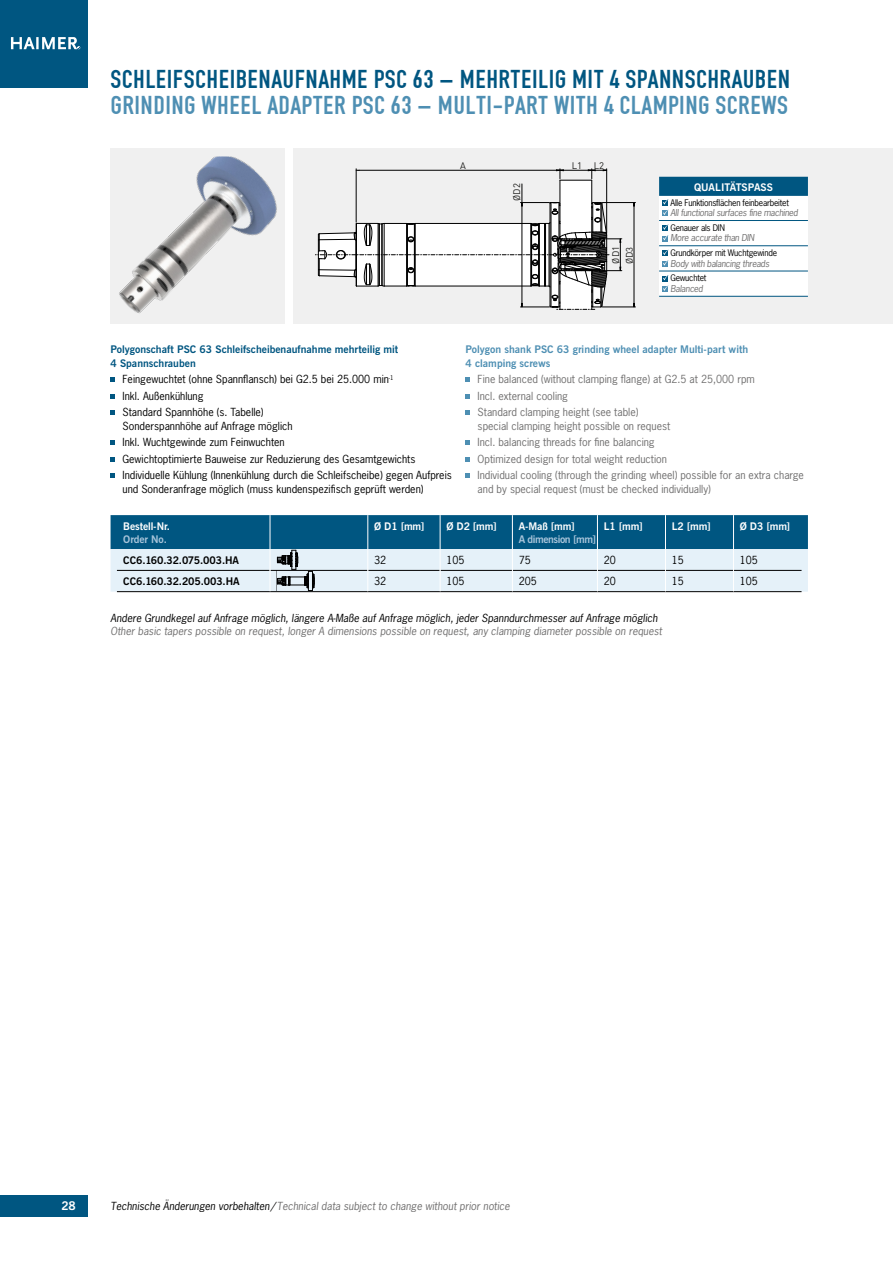
<style>
.page{position:relative;width:893px;height:1263px;background:#fff}
.page>*{position:absolute;margin:0;border:0;box-sizing:border-box;transform-origin:0 0}
.t1{font:27px "DIN 1451 Engschrift Regular";letter-spacing:.015em;color:#005681;scale:1.05 1}
.t2{font:27px "DIN 1451 Engschrift Regular";letter-spacing:.015em;color:#4e8fb3;scale:1.05 1}
.t3{font:700 12px "News Gothic BT";color:#fff}
.Copy_7_10{font:10.5px/16.5px "News Gothic Std";color:#000}
.Copy_7_10-2{font:10.5px/16.5px "News Gothic Std";color:#706f6f}
.Copy_7_10_Bullets{font:italic 10.5px "News Gothic";color:#706f6f}
.Copy_7_10_Bullets-2{font:italic 10.5px "News Gothic";color:#000}
.Copy_7_10_Bold{font:700 10.5px/13.5px "News Gothic BT";color:#005681}
.Copy_7_10_Bold-2{font:700 10.5px/13.5px "News Gothic BT";color:#4e8fb3}
.Tabelle_Zub__Kopf_de{font:700 10.5px "News Gothic BT";letter-spacing:-.01em;color:#fff}
.Tabelle_Zub__Werte_b{font:700 10.5px "News Gothic BT";letter-spacing:-.01em;color:#000}
.Tabelle_Zub__Werte_r{font:10.5px "News Gothic Std";letter-spacing:-.01em;color:#000}
.Tabelle_Zub__Kopf_de-2{font:700 10.5px "News Gothic BT";letter-spacing:-.04em;color:#a8c4da}
.Quali-Pass_Head{font:700 10.5px "News Gothic BT";letter-spacing:.01em;color:#fff}
.Tabelle_Zub__Kopf_en{font:700 10.5px "News Gothic BT";letter-spacing:-.01em;color:#a8c4da}
.t4{font:9.45px/13.8px "DINOT";color:#1d1d1b}
.Quali-Pass_Sprache_2{font:italic 9px "News Gothic";letter-spacing:-.03em;color:#706f6f}
.Quali-Pass_Sprache_1{font:8.55px "News Gothic";letter-spacing:-.025em;color:#000}
.s1{color:#000}
</style>
<div class="page">
<div style="left:111px;top:149px;width:174px;height:175px;background:#f0f0f0"></div>
<div style="left:293px;top:149px;width:600px;height:175px;background:#f0f0f0"></div>
<div style="left:0;top:1195px;width:88px;height:21px;background:#005681"></div>
<div style="left:0;top:0;width:88px;height:88px;background:#005681"></div>
<svg style="left:11px;top:37px;width:69px;height:12px"></svg>
<hr style="left:602px;top:307px;width:33px;height:1px;background:#000">
<hr style="left:602px;top:202px;width:33px;height:1px;background:#000">
<hr style="left:634px;top:203px;width:1px;height:104px;background:#000">
<svg style="left:315px;top:169px;width:307px;height:141px"></svg>
<img style="left:119px;top:156px;width:158px;height:158px">
<div style="left:659px;top:178px;width:149px;height:118px;background:#fff"></div>
<div style="left:659px;top:177px;width:149px;height:19px;background:#005681"></div>
<hr style="left:659px;top:220px;width:149px;height:1px;background:#005681">
<hr style="left:659px;top:245px;width:149px;height:1px;background:#005681">
<hr style="left:659px;top:271px;width:149px;height:1px;background:#005681">
<hr style="left:659px;top:296px;width:149px;height:1px;background:#005681">
<svg style="left:662px;top:199px;width:6px;height:17px"></svg>
<svg style="left:662px;top:224px;width:6px;height:17px"></svg>
<svg style="left:662px;top:250px;width:6px;height:17px"></svg>
<svg style="left:662px;top:275px;width:6px;height:17px"></svg>
<svg style="left:111px;top:377px;width:4px;height:5px"></svg>
<svg style="left:111px;top:394px;width:4px;height:5px"></svg>
<svg style="left:111px;top:410px;width:4px;height:5px"></svg>
<svg style="left:111px;top:440px;width:4px;height:5px"></svg>
<svg style="left:111px;top:457px;width:4px;height:5px"></svg>
<svg style="left:111px;top:473px;width:4px;height:5px"></svg>
<svg style="left:466px;top:377px;width:4px;height:5px"></svg>
<svg style="left:466px;top:394px;width:4px;height:5px"></svg>
<svg style="left:466px;top:410px;width:4px;height:5px"></svg>
<svg style="left:466px;top:440px;width:4px;height:5px"></svg>
<svg style="left:466px;top:457px;width:4px;height:5px"></svg>
<svg style="left:466px;top:473px;width:4px;height:5px"></svg>
<svg style="left:111px;top:515px;width:697px;height:77px;background:#7aa5bc"></svg>
<p class="t1" style="left:110px;top:63px;width:649px">SCHLEIFSCHEIBENAUFNAHME PSC 63 – MEHRTEILIG MIT 4 SPANNSCHRAUBEN</p>
<p class="t2" style="left:110px;top:89px;width:647px">GRINDING WHEEL ADAPTER PSC 63 – MULTI-PART WITH 4 CLAMPING SCREWS</p>
<p class="t4" style="left:460px;top:158px;width:7px">A</p>
<p class="t4" style="left:572px;top:158px;width:12px">L1</p>
<p class="t4" style="left:510px;top:201px;width:19px;rotate:-90deg">ØD2</p>
<p class="t4" style="left:594px;top:158px;width:12px">L2</p>
<p class="t4" style="left:608px;top:264px;width:20px;rotate:-90deg">ØD1<br>ØD3</p>
<p class="Quali-Pass_Head" style="left:694px;top:181px;width:80px">QUALITÄTSPASS</p>
<p class="Quali-Pass_Sprache_1" style="left:670px;top:197px;width:120px">Alle Funktionsflächen feinbearbeitet</p>
<p class="Quali-Pass_Sprache_2" style="left:670px;top:207px;width:129px">All functional surfaces fine machined</p>
<p class="Quali-Pass_Sprache_1" style="left:670px;top:222px;width:56px">Genauer als DIN</p>
<p class="Quali-Pass_Sprache_2" style="left:670px;top:232px;width:85px">More accurate than DIN</p>
<p class="Quali-Pass_Sprache_1" style="left:670px;top:247px;width:108px">Grundkörper mit Wuchtgewinde</p>
<p class="Quali-Pass_Sprache_2" style="left:670px;top:257px;width:100px">Body with balancing threads</p>
<p class="Quali-Pass_Sprache_1" style="left:670px;top:273px;width:38px">Gewuchtet</p>
<p class="Quali-Pass_Sprache_2" style="left:670px;top:283px;width:34px">Balanced</p>
<p class="Copy_7_10_Bold" style="left:111px;top:344px;width:289px">Polygonschaft PSC 63 Schleifscheibenaufnahme mehrteilig mit<br>4 Spannschrauben</p>
<p class="Copy_7_10" style="left:123px;top:371px;width:273px">Feingewuchtet (ohne Spannflansch) bei G2.5 bei 25.000 min<sup>-1<br></sup>Inkl. Außenkühlung<br>Standard Spannhöhe (s. Tabelle)</p>
<p class="Copy_7_10" style="left:123px;top:418px;width:331px">Sonderspannhöhe auf Anfrage möglich<br>Inkl. Wuchtgewinde zum Feinwuchten<br>Gewichtoptimierte Bauweise zur Reduzierung des Gesamtgewichts Individuelle Kühlung (Innenkühlung durch die Schleifscheibe) gegen Aufpreis</p>
<p class="Copy_7_10" style="left:123px;top:481px;width:303px">und Sonderanfrage möglich (muss kundenspezifisch geprüft werden)</p>
<p class="Copy_7_10_Bold-2" style="left:466px;top:344px;width:284px">Polygon shank PSC 63 grinding wheel adapter Multi-part with<br>4 clamping screws</p>
<p class="Copy_7_10-2" style="left:478px;top:371px;width:279px">Fine balanced (without clamping flange) at G2.5 at 25,000 rpm<br>Incl. external cooling<br>Standard clamping height (see table)</p>
<p class="Copy_7_10-2" style="left:478px;top:418px;width:328px">special clamping height possible on request<br>Incl. balancing threads for fine balancing<br>Optimized design for total weight reduction<br>Individual cooling (through the grinding wheel) possible for an extra charge</p>
<p class="Copy_7_10-2" style="left:478px;top:481px;width:235px">and by special request (must be checked individually)</p>
<p class="Tabelle_Zub__Kopf_de" style="left:123px;top:519px;width:48px">Bestell-Nr.</p>
<p class="Tabelle_Zub__Kopf_en" style="left:123px;top:533px;width:45px">Order No.</p>
<p class="Tabelle_Zub__Kopf_de" style="left:374px;top:519px;width:52px">Ø D1 [mm]</p>
<p class="Tabelle_Zub__Kopf_de" style="left:446px;top:519px;width:52px">Ø D2 [mm]</p>
<p class="Tabelle_Zub__Kopf_de" style="left:519px;top:519px;width:58px">A-Maß [mm]</p>
<p class="Tabelle_Zub__Kopf_de-2" style="left:519px;top:533px;width:79px">A dimension [mm]</p>
<p class="Tabelle_Zub__Kopf_de" style="left:604px;top:519px;width:40px">L1 [mm]</p>
<p class="Tabelle_Zub__Kopf_de" style="left:672px;top:519px;width:40px">L2 [mm]</p>
<p class="Tabelle_Zub__Kopf_de" style="left:740px;top:519px;width:52px">Ø D3 [mm]</p>
<p class="Tabelle_Zub__Werte_b" style="left:123px;top:554px;width:117px">CC6.160.32.075.003.HA</p>
<p class="Tabelle_Zub__Werte_r" style="left:374px;top:553px;width:13px">32</p>
<p class="Tabelle_Zub__Werte_r" style="left:446px;top:553px;width:19px">105</p>
<p class="Tabelle_Zub__Werte_r" style="left:519px;top:553px;width:13px">75</p>
<p class="Tabelle_Zub__Werte_r" style="left:604px;top:553px;width:13px">20</p>
<p class="Tabelle_Zub__Werte_r" style="left:672px;top:553px;width:13px">15</p>
<p class="Tabelle_Zub__Werte_r" style="left:740px;top:553px;width:19px">105</p>
<p class="Tabelle_Zub__Werte_b" style="left:123px;top:575px;width:118px">CC6.160.32.205.003.HA</p>
<p class="Tabelle_Zub__Werte_r" style="left:374px;top:574px;width:13px">32</p>
<p class="Tabelle_Zub__Werte_r" style="left:446px;top:574px;width:19px">105</p>
<p class="Tabelle_Zub__Werte_r" style="left:519px;top:574px;width:19px">205</p>
<p class="Tabelle_Zub__Werte_r" style="left:604px;top:574px;width:13px">20</p>
<p class="Tabelle_Zub__Werte_r" style="left:672px;top:574px;width:13px">15</p>
<p class="Tabelle_Zub__Werte_r" style="left:740px;top:574px;width:19px">105</p>
<p class="Copy_7_10_Bullets-2" style="left:111px;top:611px;width:548px">Andere Grundkegel auf Anfrage möglich, längere A-Maße auf Anfrage möglich, jeder Spanndurchmesser auf Anfrage möglich</p>
<p class="Copy_7_10_Bullets" style="left:111px;top:624px;width:553px">Other basic tapers possible on request, longer A dimensions possible on request, any clamping diameter possible on request</p>
<p class="t3" style="left:61px;top:1199px;width:16px">28</p>
<p class="Copy_7_10_Bullets" style="left:111px;top:1199px;width:401px"><span class="s1">Technische Änderungen vorbehalten /</span>Technical data subject to change without prior notice</p>
</div>
